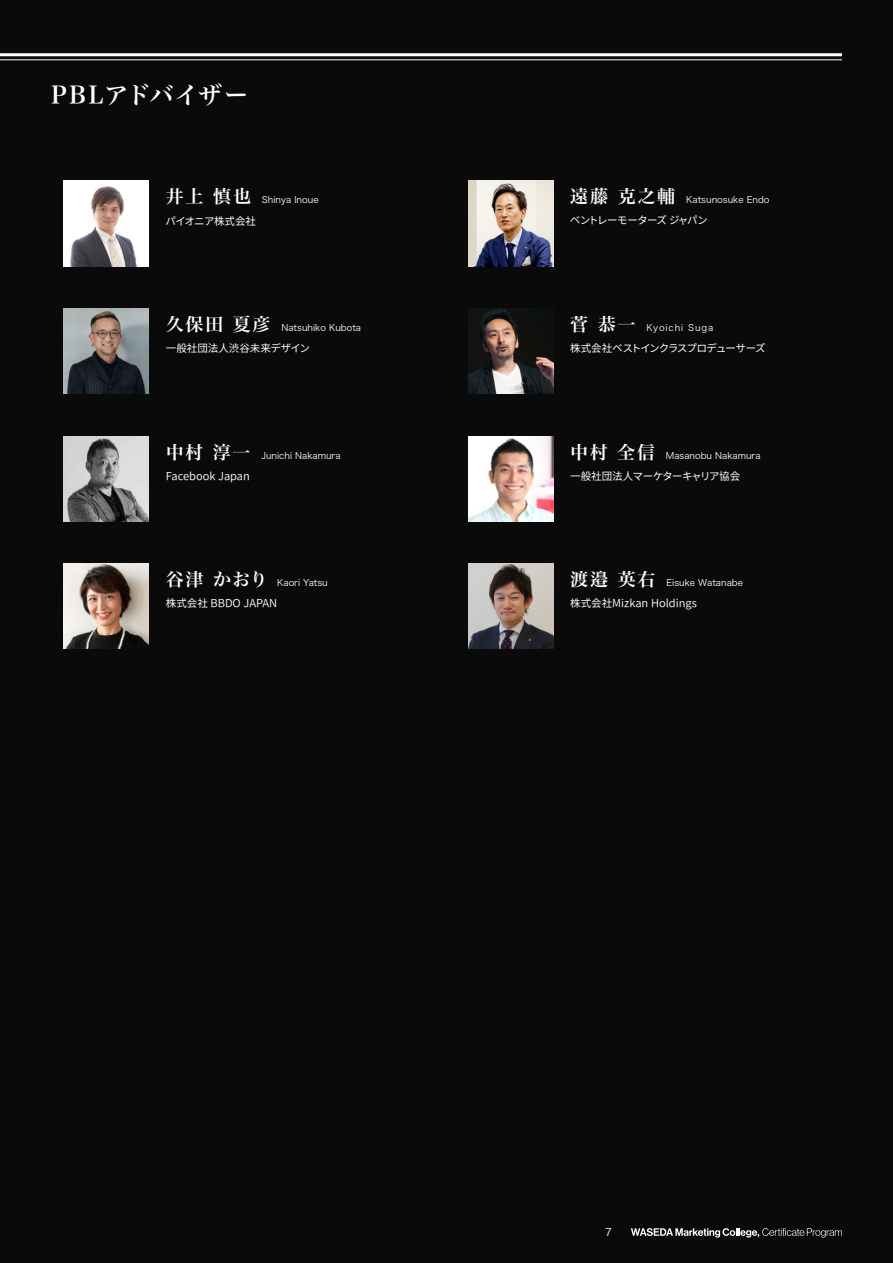
<style>
.page{position:relative;width:893px;height:1263px;background:#0a0a0a}
.page>*{position:absolute;margin:0;border:0;box-sizing:border-box;transform-origin:0 0}
.t1{font:24px "Hira Min Pro W6";letter-spacing:.05em;color:#fff}
.t2{font:10.5px "Gen Ei Gothic P R";color:#fff}
.t3{font:10.5px "Hira Kaku Pro W3";color:#fff}
.t4{font:9px "Hira Kaku Pro W3";color:#fff}
.t5{font:9px "Hira Kaku Pro W3";letter-spacing:.1em;color:#fff}
.s1{font-family:"Hira Min Pro W6";font-size:18px}
</style>
<div class="page">
<svg style="left:631px;top:1228px;width:211px;height:9px"></svg>
<hr style="left:0;top:59px;width:842px;height:1px;background:#fff">
<hr style="left:0;top:53px;width:842px;height:3px;background:#fff">
<img style="left:64px;top:181px;width:85px;height:85px">
<img style="left:468px;top:308px;width:85px;height:86px">
<img style="left:64px;top:308px;width:85px;height:86px">
<img style="left:468px;top:181px;width:85px;height:85px">
<img style="left:64px;top:564px;width:85px;height:85px">
<img style="left:468px;top:436px;width:85px;height:85px">
<img style="left:64px;top:436px;width:85px;height:85px">
<img style="left:468px;top:564px;width:85px;height:85px">
<h1 class="t1" style="left:51px;top:74px;width:199px">PBLアドバイザー</h1>
<p class="t4" style="left:166px;top:192px;width:154px"><span class="s1">井上 慎也</span> Shinya Inoue</p>
<p class="t2" style="left:166px;top:213px;width:92px">パイオニア株式会社</p>
<p class="t4" style="left:570px;top:192px;width:201px"><span class="s1">遠藤 克之輔</span> Katsunosuke Endo</p>
<p class="t2" style="left:570px;top:212px;width:139px">ベントレーモーターズ ジャパン</p>
<p class="t4" style="left:166px;top:320px;width:197px"><span class="s1">久保田 夏彦</span> Natsuhiko Kubota</p>
<p class="t2" style="left:166px;top:340px;width:145px">一般社団法人渋谷未来デザイン</p>
<p class="t5" style="left:570px;top:320px;width:145px"><span class="s1">菅 恭一</span> Kyoichi Suga</p>
<p class="t2" style="left:570px;top:340px;width:196px">株式会社ベストインクラスプロデューサーズ</p>
<p class="t4" style="left:166px;top:447px;width:177px"><span class="s1">中村 淳一</span> Junichi Nakamura</p>
<p class="t2" style="left:166px;top:468px;width:86px">Facebook Japan</p>
<p class="t4" style="left:570px;top:447px;width:192px"><span class="s1">中村 全信</span> Masanobu Nakamura</p>
<p class="t2" style="left:570px;top:468px;width:171px">一般社団法人マーケターキャリア協会</p>
<p class="t4" style="left:166px;top:575px;width:163px"><span class="s1">谷津 かおり</span> Kaori Yatsu</p>
<p class="t2" style="left:166px;top:595px;width:113px">株式会社 BBDO JAPAN</p>
<p class="t4" style="left:570px;top:575px;width:174px"><span class="s1">渡邉 英右</span> Eisuke Watanabe</p>
<p class="t2" style="left:570px;top:595px;width:128px">株式会社Mizkan Holdings</p>
<p class="t3" style="left:605px;top:1223px;width:8px">7</p>
</div>
